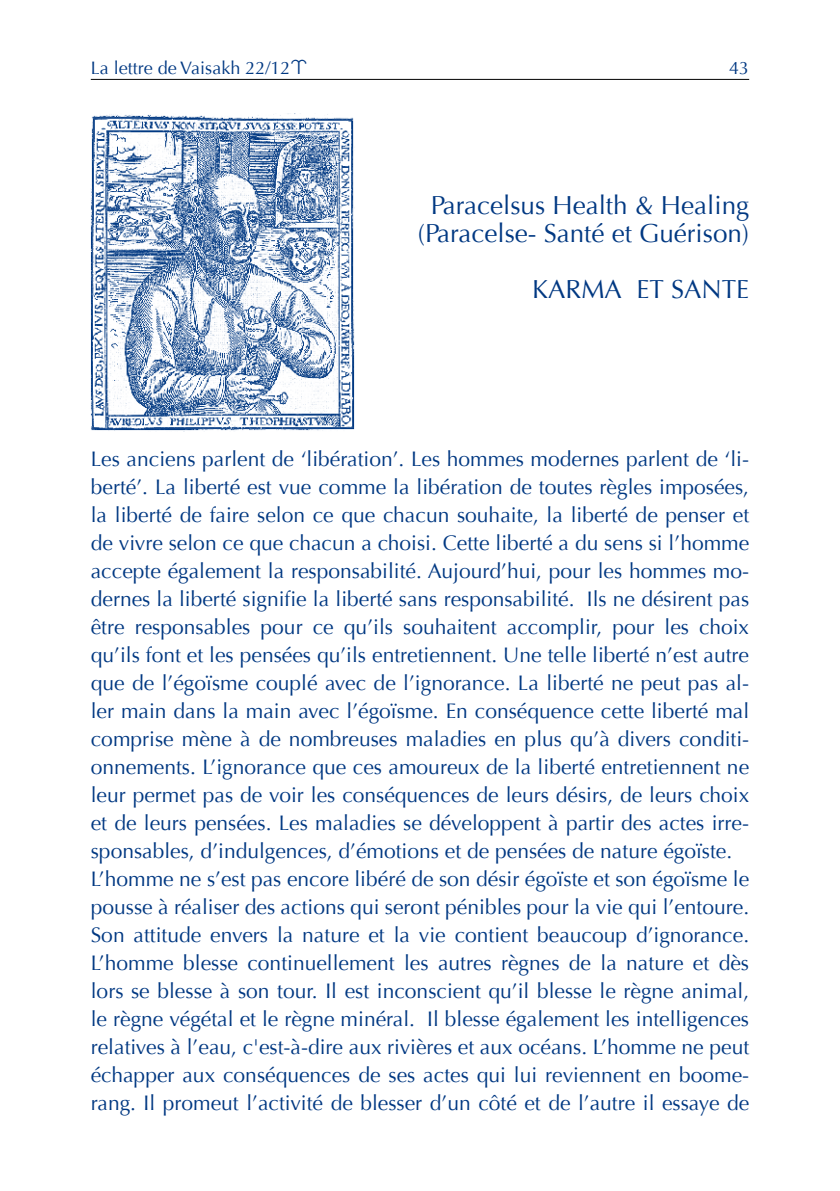
<style>
.page{position:relative;width:840px;height:1191px;background:#fff}
.page>*{position:absolute;margin:0;border:0;box-sizing:border-box;transform-origin:0 0}
.t1{font:26px/28px "Optima";color:#003882;text-align:center}
.t2{font:21px/28px "Optima";color:#003882}
.t3{font:18px "Optima";color:#003882}
.s1{font-family:"Glyphs"}
</style>
<div class="page">
<hr style="left:91px;top:79px;width:657px;height:1px;background:#000">
<img style="left:91px;top:113px;width:264px;height:318px">
<p class="t3" style="left:91px;top:57px;width:218px">La lettre de Vaisakh 22/12<span class="s1">1</span></p>
<p class="t3" style="left:728px;top:57px;width:22px">43</p>
<p class="t1" style="left:417px;top:191px;width:333px">Paracelsus Health &amp; Healing (Paracelse- Santé et Guérison)</p>
<p class="t1" style="left:532px;top:275px;width:218px">KARMA ET SANTE</p>
<p class="t2" style="left:91px;top:445px;width:659px">Les anciens parlent de ‘libération’. Les hommes modernes parlent de ‘li&shy;berté’. La liberté est vue comme la libération de toutes règles imposées, la liberté de faire selon ce que chacun souhaite, la liberté de penser et de vivre selon ce que chacun a choisi. Cette liberté a du sens si l’homme accepte également la responsabilité. Aujourd’hui, pour les hommes mo&shy;dernes la liberté signifie la liberté sans responsabilité. Ils ne désirent pas être responsables pour ce qu’ils souhaitent accomplir, pour les choix qu’ils font et les pensées qu’ils entretiennent. Une telle liberté n’est autre que de l’égoïsme couplé avec de l’ignorance. La liberté ne peut pas al&shy;ler main dans la main avec l’égoïsme. En conséquence cette liberté mal comprise mène à de nombreuses maladies en plus qu’à divers conditi&shy;onnements. L’ignorance que ces amoureux de la liberté entretiennent ne leur permet pas de voir les conséquences de leurs désirs, de leurs choix et de leurs pensées. Les maladies se développent à partir des actes irre&shy;sponsables, d’indulgences, d’émotions et de pensées de nature égoïste.<br>L’homme ne s’est pas encore libéré de son désir égoïste et son égoïsme le pousse à réaliser des actions qui seront pénibles pour la vie qui l’entoure.<br>Son attitude envers la nature et la vie contient beaucoup d’ignorance.<br>L’homme blesse continuellement les autres règnes de la nature et dès lors se blesse à son tour. Il est inconscient qu’il blesse le règne animal, le règne végétal et le règne minéral. Il blesse également les intelligences relatives à l’eau, c'est-à-dire aux rivières et aux océans. L’homme ne peut échapper aux conséquences de ses actes qui lui reviennent en boome&shy;rang. Il promeut l’activité de blesser d’un côté et de l’autre il essaye de</p>
</div>
